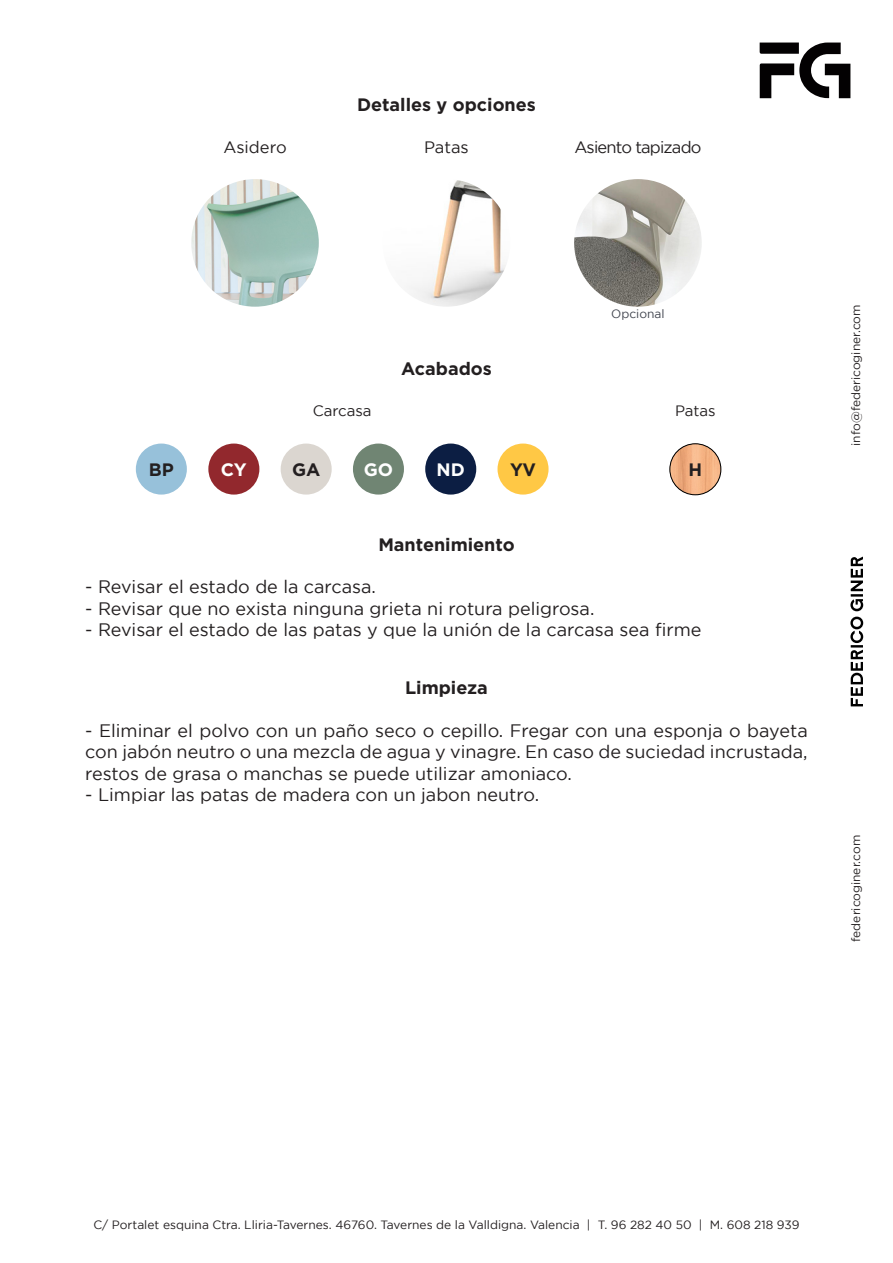
<style>
.page{position:relative;width:893px;height:1263px;background:#fff}
.page>*{position:absolute;margin:0;border:0;box-sizing:border-box;transform-origin:0 0}
.t1{font:18px/21.6px "Gotham";color:#231f20;text-align:justify}
.t2{font:700 18px "Gotham";color:#231f20}
.t3{font:700 18px "Gotham";color:#fff}
.t4{font:16.5px "Gotham";letter-spacing:-.05em;color:#231f20}
.t5{font:16.5px "Gotham";color:#231f20}
.t6{font:15px "Gotham";color:#231f20}
.t7{font:12px "Gotham";color:#231f20}
.t8{font:12px "Gotham";color:#40444e}
</style>
<div class="page">
<img style="left:191px;top:179px;width:128px;height:128px;border-radius:64px">
<img style="left:574px;top:179px;width:128px;height:128px;border-radius:64px">
<img style="left:383px;top:179px;width:127px;height:128px;border-radius:64px">
<svg style="left:850px;top:557px;width:13px;height:54px"></svg>
<svg style="left:850px;top:617px;width:13px;height:89px"></svg>
<svg style="left:760px;top:43px;width:90px;height:55px"></svg>
<div style="left:281px;top:443px;width:51px;height:52px;background:#dbd6d0;border-radius:50%"></div>
<div style="left:208px;top:443px;width:51px;height:52px;background:#92282d;border-radius:50%"></div>
<div style="left:353px;top:443px;width:51px;height:52px;background:#708573;border-radius:50%"></div>
<div style="left:425px;top:443px;width:51px;height:52px;background:#0c1e43;border-radius:50%"></div>
<div style="left:136px;top:443px;width:51px;height:52px;background:#97c1da;border-radius:50%"></div>
<div style="left:497px;top:443px;width:52px;height:52px;background:#ffc845;border-radius:50%"></div>
<img style="left:670px;top:444px;width:51px;height:51px;border-radius:26px">
<div style="left:670px;top:444px;width:51px;height:51px;border:1px solid #000;border-radius:50%"></div>
<p class="t2" style="left:357px;top:95px;width:180px">Detalles y opciones</p>
<p class="t5" style="left:223px;top:138px;width:65px">Asidero</p>
<p class="t4" style="left:574px;top:138px;width:129px">Asiento tapizado</p>
<p class="t4" style="left:424px;top:138px;width:46px">Patas</p>
<p class="t6" style="left:313px;top:402px;width:60px">Carcasa</p>
<p class="t2" style="left:401px;top:358px;width:92px">Acabados</p>
<p class="t2" style="left:149px;top:459px;width:27px">BP</p>
<p class="t3" style="left:221px;top:459px;width:27px">CY</p>
<p class="t2" style="left:292px;top:459px;width:30px">GA</p>
<p class="t3" style="left:364px;top:459px;width:31px">GO</p>
<p class="t3" style="left:437px;top:459px;width:30px">ND</p>
<p class="t2" style="left:510px;top:459px;width:28px">YV</p>
<p class="t2" style="left:378px;top:534px;width:138px">Mantenimiento</p>
<p class="t8" style="left:611px;top:307px;width:55px">Opcional</p>
<p class="t6" style="left:675px;top:402px;width:42px">Patas</p>
<p class="t2" style="left:688px;top:459px;width:15px">H</p>
<p class="t1" style="left:85px;top:576px;width:292px">- Revisar el estado de la carcasa.</p>
<p class="t1" style="left:85px;top:597px;width:511px">- Revisar que no exista ninguna grieta ni rotura peligrosa.</p>
<p class="t1" style="left:85px;top:619px;width:618px">- Revisar el estado de las patas y que la unión de la carcasa sea firme</p>
<p class="t2" style="left:405px;top:677px;width:84px">Limpieza</p>
<p class="t1" style="left:85px;top:719px;width:724px">- Eliminar el polvo con un paño seco o cepillo. Fregar con una esponja o bayeta con jabón neutro o una mezcla de agua y vinagre. En caso de suciedad incrustada, restos de grasa o manchas se puede utilizar amoniaco.</p>
<p class="t1" style="left:85px;top:784px;width:455px">- Limpiar las patas de madera con un jabon neutro.</p>
<p class="t7" style="left:849px;top:446px;width:143px;rotate:-90deg">info@federicoginer.com</p>
<p class="t7" style="left:849px;top:942px;width:108px;rotate:-90deg">federicoginer.com</p>
<p class="t7" style="left:93px;top:1218px;width:708px">C/ Portalet esquina Ctra. Lliria-Tavernes. 46760. Tavernes de la Valldigna. Valencia | T. 96 282 40 50 | M. 608 218 939</p>
</div>
